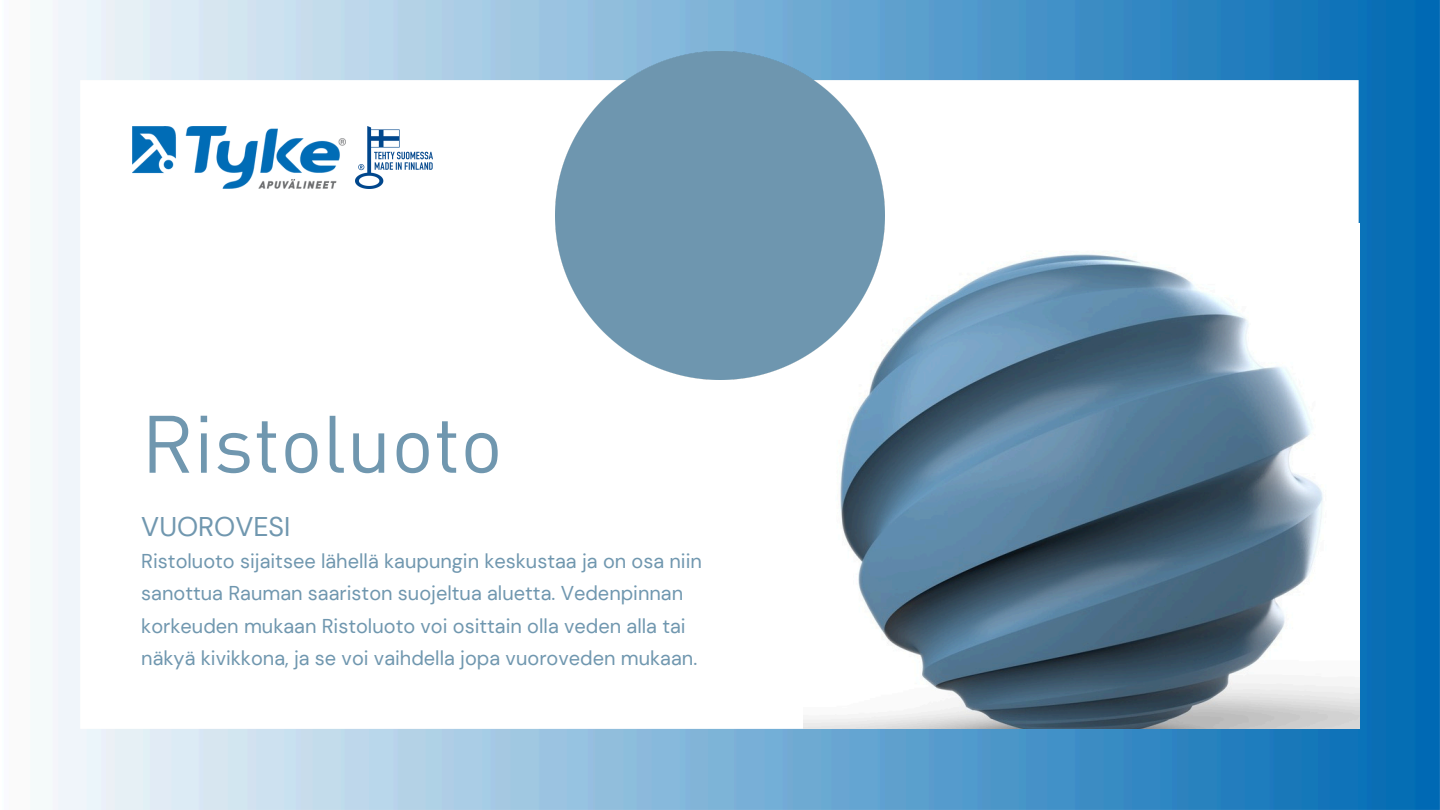
<style>
.page{position:relative;width:1440px;height:810px;background:#fff}
.page>*{position:absolute;margin:0;border:0;box-sizing:border-box;transform-origin:0 0}
.t1{font:80px "DIN Arabic";color:#7097af}
.t2{font:27px "DM Sans";color:#7097af}
.t3{font:20px/32.2px "DM Sans";color:#7097af}
</style>
<div class="page">
<img style="left:58px;top:0;width:1382px;height:810px">
<img style="left:803px;top:223px;width:556px;height:506px">
<img style="left:556px;top:51px;width:328px;height:329px">
<img style="left:133px;top:127px;width:213px;height:62px">
<img style="left:356px;top:127px;width:76px;height:62px">
<p class="t1" style="left:141px;top:412px;width:363px">Ristoluoto</p>
<p class="t2" style="left:141px;top:509px;width:151px">VUOROVESI</p>
<p class="t3" style="left:141px;top:545px;width:562px">Ristoluoto sijaitsee lähellä kaupungin keskustaa ja on osa niin sanottua Rauman saariston suojeltua aluetta. Vedenpinnan korkeuden mukaan Ristoluoto voi osittain olla veden alla tai näkyä kivikkona, ja se voi vaihdella jopa vuoroveden mukaan.</p>
</div>
